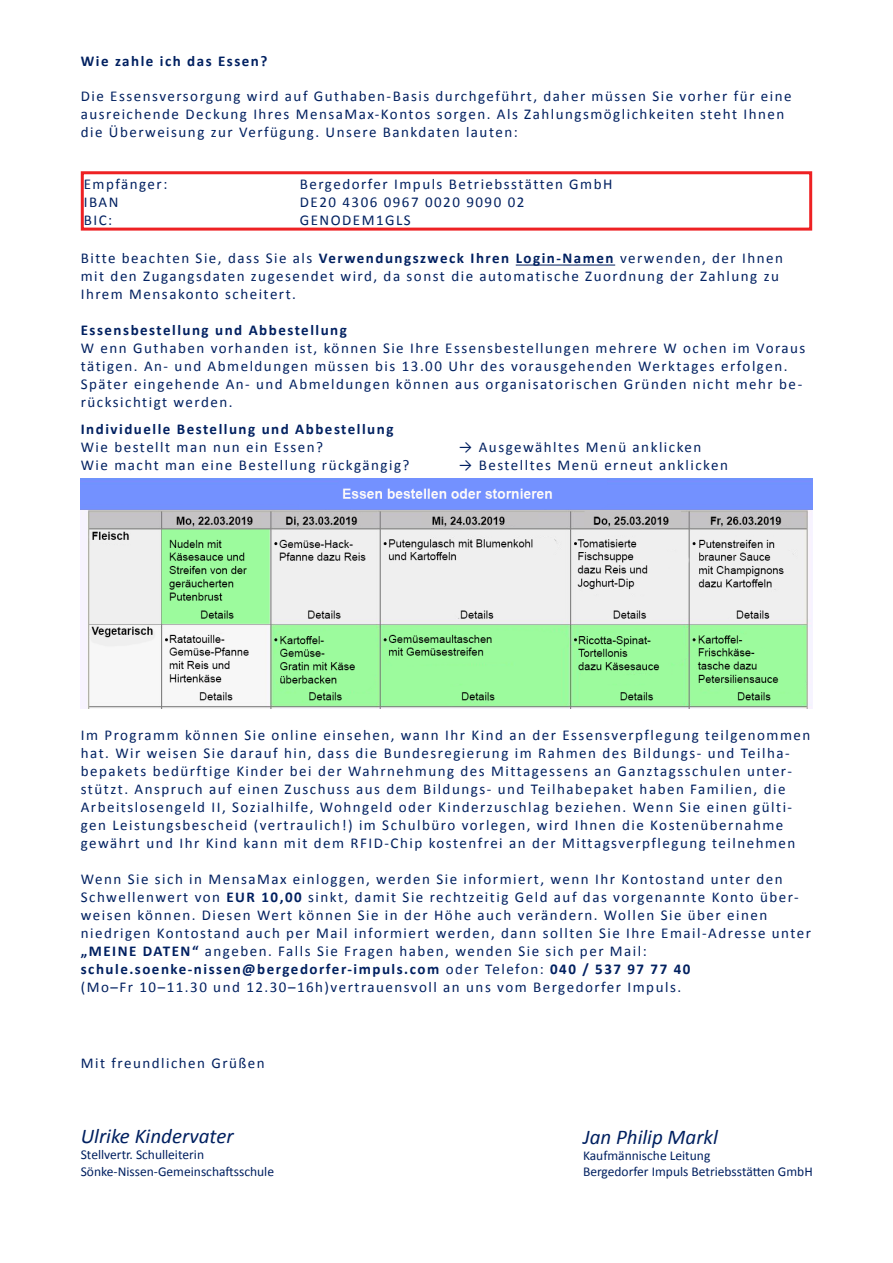
<style>
.page{position:relative;width:893px;height:1263px;background:#fff}
.page>*{position:absolute;margin:0;border:0;box-sizing:border-box;transform-origin:0 0}
.t1{font:italic 21px "Calibri";color:#002060}
.t2{font:15px/18px "Calibri";letter-spacing:.1em;color:#002060}
.t3{font:700 15px "Calibri";letter-spacing:.1em;color:#002060}
.t4{font:13.5px/16.2px "Calibri";color:#002060}
.s1{font-weight:700}
</style>
<div class="page">
<hr style="left:516px;top:265px;width:99px;height:1px;background:#002060">
<img style="left:81px;top:478px;width:731px;height:230px">
<div style="left:81px;top:171px;width:731px;height:60px;border:3px solid #ee2123"></div>
<p class="t3" style="left:81px;top:52px;width:188px">Wie zahle ich das Essen?</p>
<p class="t2" style="left:81px;top:87px;width:712px">Die Essensversorgung wird auf Guthaben-Basis durchgeführt, daher müssen Sie vorher für eine ausreichende Deckung Ihres MensaMax-Kontos sorgen. Als Zahlungsmöglichkeiten steht Ihnen die Überweisung zur Verfügung. Unsere Bankdaten lauten:</p>
<p class="t2" style="left:84px;top:175px;width:85px">Empfänger:</p>
<p class="t2" style="left:300px;top:175px;width:314px">Bergedorfer Impuls Betriebsstätten GmbH</p>
<p class="t2" style="left:84px;top:193px;width:36px">IBAN</p>
<p class="t2" style="left:300px;top:193px;width:226px">DE20 4306 0967 0020 9090 02</p>
<p class="t2" style="left:84px;top:211px;width:30px">BIC:</p>
<p class="t2" style="left:300px;top:211px;width:113px">GENODEM1GLS</p>
<p class="t2" style="left:81px;top:249px;width:704px">Bitte beachten Sie, dass Sie als <span class="s1">Verwendungszweck Ihren Login-Namen</span> verwenden, der Ihnen mit den Zugangsdaten zugesendet wird, da sonst die automatische Zuordnung der Zahlung zu<br>Ihrem Mensakonto scheitert.</p>
<p class="t3" style="left:81px;top:321px;width:268px">Essensbestellung und Abbestellung</p>
<p class="t2" style="left:81px;top:339px;width:726px">W enn Guthaben vorhanden ist, können Sie Ihre Essensbestellungen mehrere W ochen im Voraus tätigen. An- und Abmeldungen müssen bis 13.00 Uhr des vorausgehenden Werktages erfolgen.<br>Später eingehende An- und Abmeldungen können aus organisatorischen Gründen nicht mehr be&shy;rücksichtigt werden.</p>
<p class="t3" style="left:81px;top:419px;width:314px">Individuelle Bestellung und Abbestellung</p>
<p class="t2" style="left:81px;top:438px;width:244px">Wie bestellt man nun ein Essen?</p>
<p class="t2" style="left:459px;top:438px;width:244px">→ Ausgewähltes Menü anklicken</p>
<p class="t2" style="left:81px;top:456px;width:330px">Wie macht man eine Bestellung rückgängig?</p>
<p class="t2" style="left:459px;top:456px;width:271px">→ Bestelltes Menü erneut anklicken</p>
<p class="t2" style="left:81px;top:726px;width:731px">Im Programm können Sie online einsehen, wann Ihr Kind an der Essensverpflegung teilgenommen hat. Wir weisen Sie darauf hin, dass die Bundesregierung im Rahmen des Bildungs- und Teilha&shy;bepakets bedürftige Kinder bei der Wahrnehmung des Mittagessens an Ganztagsschulen unter&shy;stützt. Anspruch auf einen Zuschuss aus dem Bildungs- und Teilhabepaket haben Familien, die Arbeitslosengeld II, Sozialhilfe, Wohngeld oder Kinderzuschlag beziehen. Wenn Sie einen gülti&shy;gen Leistungsbescheid (vertraulich!) im Schulbüro vorlegen, wird Ihnen die Kostenübernahme gewährt und Ihr Kind kann mit dem RFID-Chip kostenfrei an der Mittagsverpflegung teilnehmen</p>
<p class="t2" style="left:81px;top:870px;width:732px">Wenn Sie sich in MensaMax einloggen, werden Sie informiert, wenn Ihr Kontostand unter den Schwellenwert von <span class="s1">EUR 10,00</span> sinkt, damit Sie rechtzeitig Geld auf das vorgenannte Konto über&shy;weisen können. Diesen Wert können Sie in der Höhe auch verändern. Wollen Sie über einen niedrigen Kontostand auch per Mail informiert werden, dann sollten Sie Ihre Email-Adresse unter <span class="s1">„MEINE DATEN“</span> angeben. Falls Sie Fragen haben, wenden Sie sich per Mail: <span class="s1">schule.soenke-nissen@bergedorfer-impuls.com</span> oder Telefon: <span class="s1">040 / 537 97 77 40<br></span>(Mo–Fr 10–11.30 und 12.30–16h)vertrauensvoll an uns vom Bergedorfer Impuls.</p>
<p class="t2" style="left:81px;top:1054px;width:186px">Mit freundlichen Grüßen</p>
<h1 class="t1" style="left:81px;top:1122px;width:154px">Ulrike Kindervater</h1>
<p class="t4" style="left:81px;top:1147px;width:195px">Stellvertr. Schulleiterin<br>Sönke-Nissen-Gemeinschaftsschule</p>
<h1 class="t1" style="left:583px;top:1123px;width:136px">Jan Philip Markl</h1>
<p class="t4" style="left:583px;top:1148px;width:231px">Kaufmännische Leitung<br>Bergedorfer Impuls Betriebsstätten GmbH</p>
</div>
